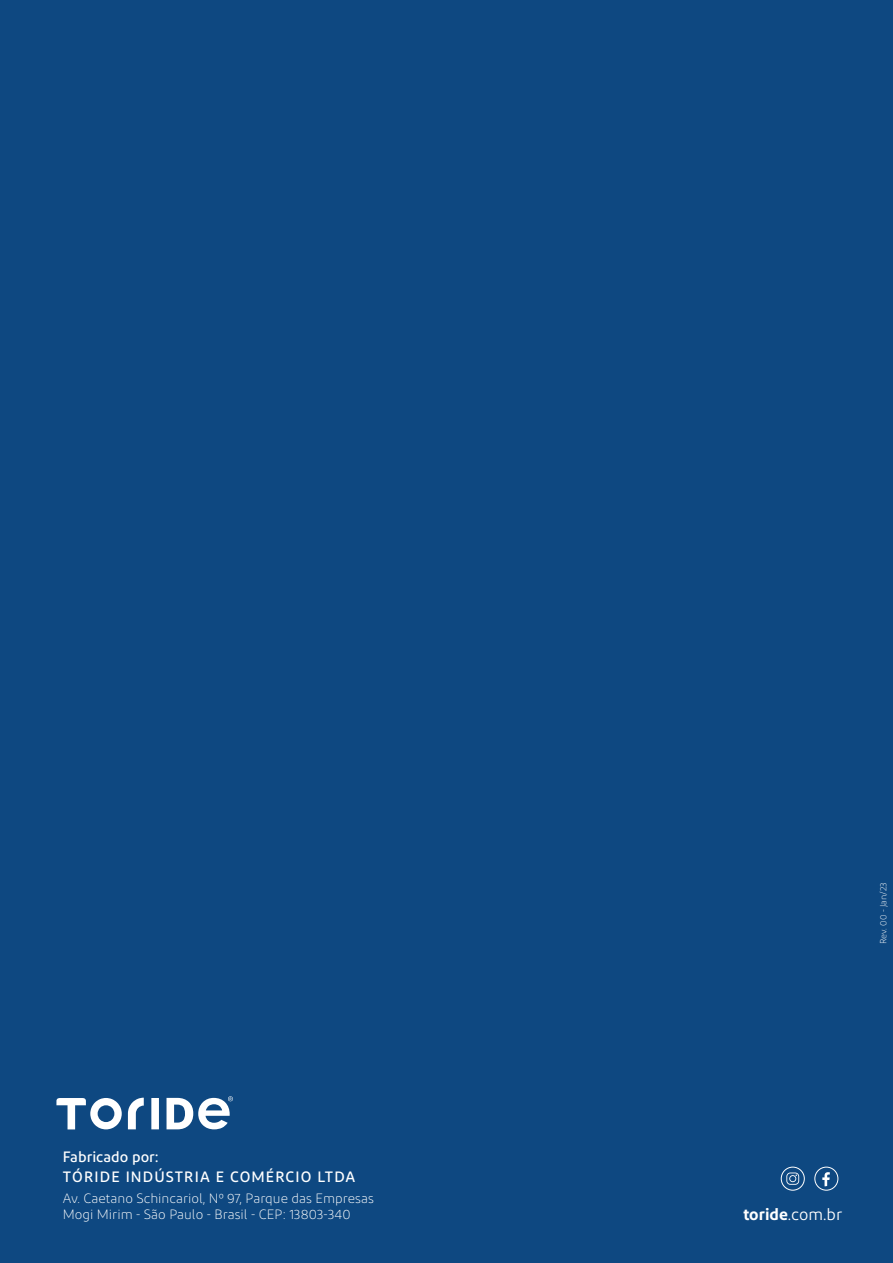
<style>
.page{position:relative;width:893px;height:1263px;background:#0e4881}
.page>*{position:absolute;margin:0;border:0;box-sizing:border-box;transform-origin:0 0}
.t1{font:16.5px "Diodrum";color:#fff}
.t2{font:500 15px/19.5px "Diodrum";letter-spacing:.075em;color:#fff}
.t3{font:300 13.5px/16.2px "Diodrum";color:#fff}
.t4{font:300 9px "Diodrum";color:#fff}
.s1{font-weight:600}
</style>
<div class="page">
<div style="left:781px;top:1167px;width:24px;height:23px;border:1px solid #fff;border-radius:50%"></div>
<svg style="left:786px;top:1172px;width:13px;height:13px"></svg>
<svg style="left:822px;top:1172px;width:8px;height:14px"></svg>
<div style="left:814px;top:1167px;width:24px;height:23px;border:1px solid #fff;border-radius:50%"></div>
<svg style="left:128px;top:1098px;width:16px;height:31px"></svg>
<svg style="left:151px;top:1098px;width:8px;height:31px"></svg>
<svg style="left:56px;top:1098px;width:66px;height:31px"></svg>
<svg style="left:167px;top:1096px;width:66px;height:33px"></svg>
<p class="t2" style="left:63px;top:1147px;width:294px">Fabricado por:<br>TÓRIDE INDÚSTRIA E COMÉRCIO LTDA</p>
<p class="t3" style="left:63px;top:1190px;width:313px">Av. Caetano Schincariol, Nº 97, Parque das Empresas<br>Mogi Mirim - São Paulo - Brasil - CEP: 13803-340</p>
<p class="t4" style="left:878px;top:944px;width:63px;rotate:-90deg">Rev. 00 - Jan/23</p>
<p class="t1" style="left:743px;top:1204px;width:100px"><span class="s1">toride</span>.com.br</p>
</div>
